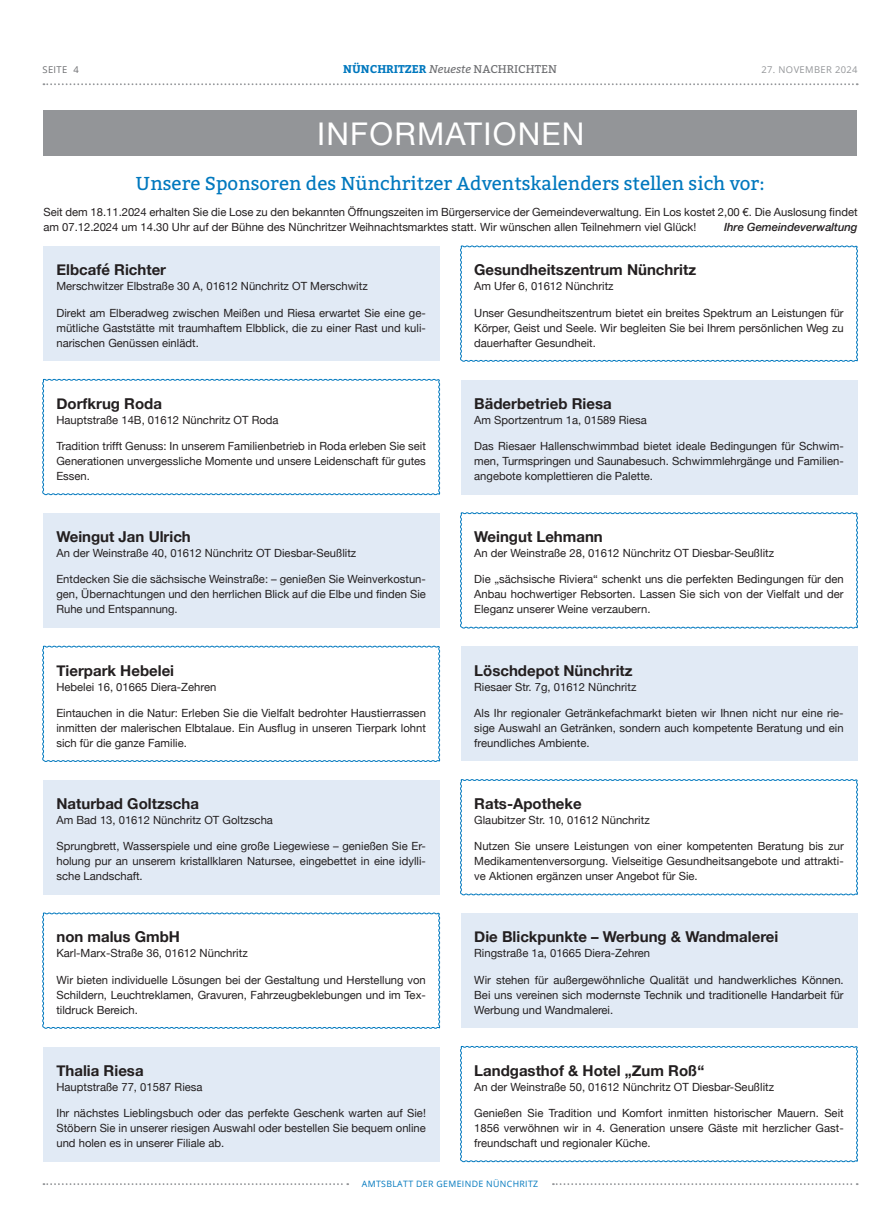
<style>
.page{position:relative;width:886px;height:1223px;background:#fff}
.page>*{position:absolute;margin:0;border:0;box-sizing:border-box;transform-origin:0 0}
.t1{font:31.25px "Helvetica Neue";letter-spacing:.04em;color:#fff}
.t2{font:18.75px "Bitter";color:#0078be}
.t3{font:700 15px "Helvetica Neue";color:#231f20}
.t4{font:11.25px/15px "Helvetica Neue";color:#231f20;text-align:justify}
.t5{font:700 11.25px "Bitter";color:#0078be}
.t6{font:italic 500 11.25px "Helvetica Neue";color:#231f20}
.t7{font:9.38px "Open Sans";letter-spacing:.04em;color:#939598}
.t8{font:9.38px "Open Sans";letter-spacing:.04em;color:#6c6d70}
.t9{font:8.75px "Open Sans";letter-spacing:.04em;color:#0078be}
.s1{font-weight:400;font-style:italic;color:#6c6d70}
.s2{font-weight:400;color:#6c6d70}
</style>
<div class="page">
<svg style="left:43px;top:83px;width:815px;height:2px"></svg>
<svg style="left:43px;top:1183px;width:305px;height:2px"></svg>
<svg style="left:553px;top:1183px;width:305px;height:2px"></svg>
<div style="left:461px;top:646px;width:396px;height:115px;background:#e1eaf5"></div>
<div style="left:43px;top:780px;width:396px;height:114px;background:#e1eaf5"></div>
<div style="left:461px;top:913px;width:396px;height:114px;background:#e1eaf5"></div>
<div style="left:43px;top:1046px;width:396px;height:115px;background:#e1eaf5"></div>
<div style="left:43px;top:111px;width:814px;height:45px;background:#939598"></div>
<div style="left:43px;top:246px;width:396px;height:115px;background:#e1eaf5"></div>
<svg style="left:460px;top:245px;width:398px;height:117px"></svg>
<svg style="left:42px;top:379px;width:398px;height:116px"></svg>
<div style="left:461px;top:380px;width:396px;height:114px;background:#e1eaf5"></div>
<div style="left:43px;top:513px;width:396px;height:114px;background:#e1eaf5"></div>
<svg style="left:460px;top:512px;width:398px;height:116px"></svg>
<svg style="left:42px;top:645px;width:398px;height:117px"></svg>
<svg style="left:460px;top:779px;width:398px;height:116px"></svg>
<svg style="left:42px;top:912px;width:398px;height:116px"></svg>
<svg style="left:460px;top:1046px;width:398px;height:116px"></svg>
<p class="t8" style="left:43px;top:63px;width:38px">SEITE 4</p>
<p class="t5" style="left:343px;top:61px;width:215px">NÜNCHRITZER <span class="s1">Neueste</span> <span class="s2">NACHRICHTEN</span></p>
<p class="t7" style="left:761px;top:63px;width:98px">27. NOVEMBER 2024</p>
<h1 class="t1" style="left:317px;top:111px;width:269px">INFORMATIONEN</h1>
<h2 class="t2" style="left:136px;top:170px;width:630px">Unsere Sponsoren des Nünchritzer Adventskalenders stellen sich vor:</h2>
<p class="t4" style="left:43px;top:205px;width:816px">Seit dem 18.11.2024 erhalten Sie die Lose zu den bekannten Öffnungszeiten im Bürgerservice der Gemeindeverwaltung. Ein Los kostet 2,00 €. Die Auslosung findet am 07.12.2024 um 14.30 Uhr auf der Bühne des Nünchritzer Weihnachtsmarktes statt. Wir wünschen allen Teilnehmern viel Glück!</p>
<p class="t6" style="left:724px;top:217px;width:135px">Ihre Gemeindeverwaltung</p>
<h3 class="t3" style="left:56px;top:258px;width:111px">Elbcafé Richter</h3>
<p class="t4" style="left:56px;top:279px;width:313px">Merschwitzer Elbstraße 30 A, 01612 Nünchritz OT Merschwitz</p>
<p class="t4" style="left:56px;top:306px;width:371px">Direkt am Elberadweg zwischen Meißen und Riesa erwartet Sie eine ge&shy;mütliche Gaststätte mit traumhaftem Elbblick, die zu einer Rast und kuli&shy;narischen Genüssen einlädt.</p>
<h3 class="t3" style="left:56px;top:391px;width:107px">Dorfkrug Roda</h3>
<p class="t4" style="left:56px;top:413px;width:224px">Hauptstraße 14B, 01612 Nünchritz OT Roda</p>
<p class="t4" style="left:56px;top:439px;width:371px">Tradition trifft Genuss: In unserem Familienbetrieb in Roda erleben Sie seit Generationen unvergessliche Momente und unsere Leidenschaft für gutes Essen.</p>
<h3 class="t3" style="left:56px;top:525px;width:136px">Weingut Jan Ulrich</h3>
<p class="t4" style="left:56px;top:546px;width:301px">An der Weinstraße 40, 01612 Nünchritz OT Diesbar-Seußlitz</p>
<p class="t4" style="left:56px;top:572px;width:371px">Entdecken Sie die sächsische Weinstraße: – genießen Sie Weinverkostun&shy;gen, Übernachtungen und den herrlichen Blick auf die Elbe und finden Sie Ruhe und Entspannung.</p>
<h3 class="t3" style="left:56px;top:658px;width:119px">Tierpark Hebelei</h3>
<p class="t4" style="left:56px;top:679px;width:161px">Hebelei 16, 01665 Diera-Zehren</p>
<p class="t4" style="left:56px;top:706px;width:371px">Eintauchen in die Natur: Erleben Sie die Vielfalt bedrohter Haustierrassen inmitten der malerischen Elbtalaue. Ein Ausflug in unseren Tierpark lohnt sich für die ganze Familie.</p>
<h3 class="t3" style="left:56px;top:791px;width:144px">Naturbad Goltzscha</h3>
<p class="t4" style="left:56px;top:813px;width:218px">Am Bad 13, 01612 Nünchritz OT Goltzscha</p>
<p class="t4" style="left:56px;top:839px;width:371px">Sprungbrett, Wasserspiele und eine große Liegewiese – genießen Sie Er&shy;holung pur an unserem kristallklaren Natursee, eingebettet in eine idylli&shy;sche Landschaft.</p>
<h3 class="t3" style="left:56px;top:925px;width:125px">non malus GmbH</h3>
<p class="t4" style="left:56px;top:946px;width:193px">Karl-Marx-Straße 36, 01612 Nünchritz</p>
<p class="t4" style="left:56px;top:972px;width:371px">Wir bieten individuelle Lösungen bei der Gestaltung und Herstellung von Schildern, Leuchtreklamen, Gravuren, Fahrzeugbeklebungen und im Tex&shy;tildruck Bereich.</p>
<h3 class="t3" style="left:56px;top:1058px;width:89px">Thalia Riesa</h3>
<p class="t4" style="left:56px;top:1079px;width:148px">Hauptstraße 77, 01587 Riesa</p>
<p class="t4" style="left:56px;top:1106px;width:371px">Ihr nächstes Lieblingsbuch oder das perfekte Geschenk warten auf Sie!<br>Stöbern Sie in unserer riesigen Auswahl oder bestellen Sie bequem online und holen es in unserer Filiale ab.</p>
<h3 class="t3" style="left:474px;top:258px;width:223px">Gesundheitszentrum Nünchritz</h3>
<p class="t4" style="left:474px;top:279px;width:141px">Am Ufer 6, 01612 Nünchritz</p>
<p class="t4" style="left:474px;top:306px;width:371px">Unser Gesundheitszentrum bietet ein breites Spektrum an Leistungen für Körper, Geist und Seele. Wir begleiten Sie bei Ihrem persönlichen Weg zu dauerhafter Gesundheit.</p>
<h3 class="t3" style="left:474px;top:391px;width:139px">Bäderbetrieb Riesa</h3>
<p class="t4" style="left:474px;top:413px;width:174px">Am Sportzentrum 1a, 01589 Riesa</p>
<p class="t4" style="left:474px;top:439px;width:371px">Das Riesaer Hallenschwimmbad bietet ideale Bedingungen für Schwim&shy;men, Turmspringen und Saunabesuch. Schwimmlehrgänge und Familien&shy;angebote komplettieren die Palette.</p>
<h3 class="t3" style="left:474px;top:525px;width:130px">Weingut Lehmann</h3>
<p class="t4" style="left:474px;top:546px;width:301px">An der Weinstraße 28, 01612 Nünchritz OT Diesbar-Seußlitz</p>
<p class="t4" style="left:474px;top:572px;width:371px">Die „sächsische Riviera“ schenkt uns die perfekten Bedingungen für den Anbau hochwertiger Rebsorten. Lassen Sie sich von der Vielfalt und der Eleganz unserer Weine verzaubern.</p>
<h3 class="t3" style="left:474px;top:658px;width:160px">Löschdepot Nünchritz</h3>
<p class="t4" style="left:474px;top:679px;width:164px">Riesaer Str. 7g, 01612 Nünchritz</p>
<p class="t4" style="left:474px;top:706px;width:371px">Als Ihr regionaler Getränkefachmarkt bieten wir Ihnen nicht nur eine rie&shy;sige Auswahl an Getränken, sondern auch kompetente Beratung und ein freundliches Ambiente.</p>
<h3 class="t3" style="left:474px;top:791px;width:109px">Rats-Apotheke</h3>
<p class="t4" style="left:474px;top:813px;width:177px">Glaubitzer Str. 10, 01612 Nünchritz</p>
<p class="t4" style="left:474px;top:839px;width:371px">Nutzen Sie unsere Leistungen von einer kompetenten Beratung bis zur Medikamentenversorgung. Vielseitige Gesundheitsangebote und attrakti&shy;ve Aktionen ergänzen unser Angebot für Sie.</p>
<h3 class="t3" style="left:474px;top:925px;width:306px">Die Blickpunkte – Werbung &amp; Wandmalerei</h3>
<p class="t4" style="left:474px;top:946px;width:177px">Ringstraße 1a, 01665 Diera-Zehren</p>
<p class="t4" style="left:474px;top:972px;width:371px">Wir stehen für außergewöhnliche Qualität und handwerkliches Können.<br>Bei uns vereinen sich modernste Technik und traditionelle Handarbeit für Werbung und Wandmalerei.</p>
<h3 class="t3" style="left:474px;top:1058px;width:231px">Landgasthof &amp; Hotel „Zum Roß“</h3>
<p class="t4" style="left:474px;top:1079px;width:301px">An der Weinstraße 50, 01612 Nünchritz OT Diesbar-Seußlitz</p>
<p class="t4" style="left:474px;top:1106px;width:371px">Genießen Sie Tradition und Komfort inmitten historischer Mauern. Seit 1856 verwöhnen wir in 4. Generation unsere Gäste mit herzlicher Gast&shy;freundschaft und regionaler Küche.</p>
<p class="t9" style="left:362px;top:1177px;width:178px">AMTSBLATT DER GEMEINDE NÜNCHRITZ</p>
</div>
